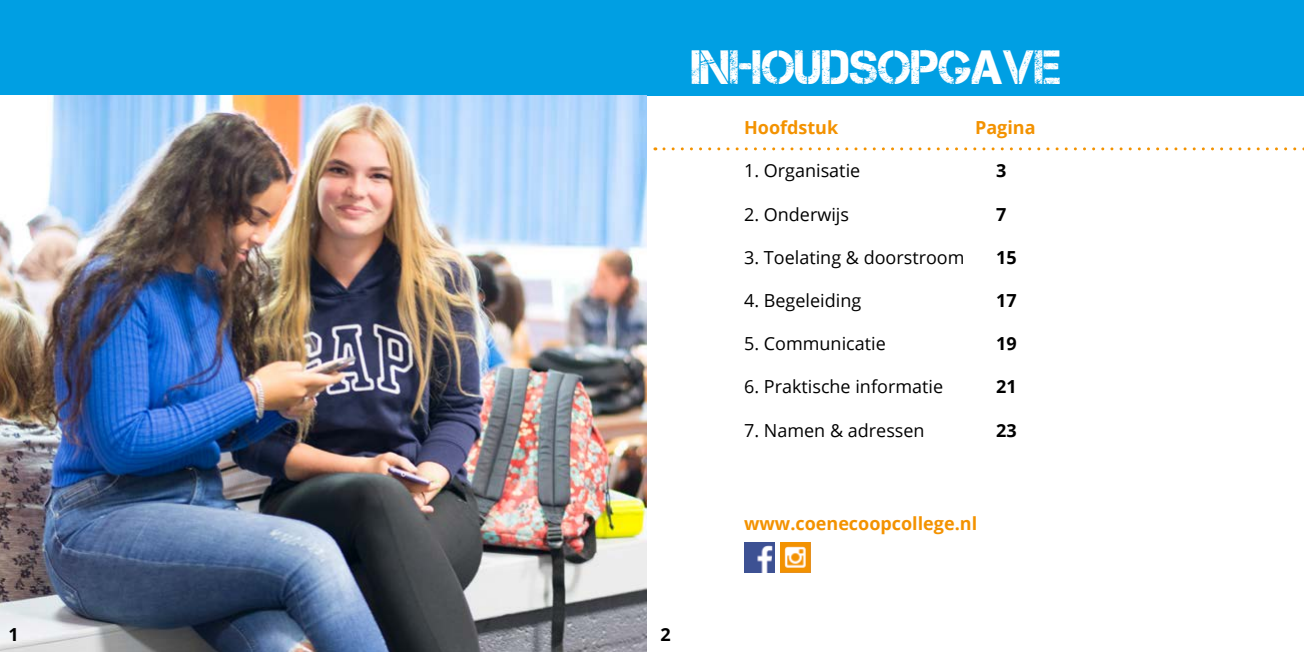
<style>
.page{position:relative;width:1304px;height:652px;background:#fff}
.page>*{position:absolute;margin:0;border:0;box-sizing:border-box;transform-origin:0 0}
.t1{font:48px "Captureit";color:#fff}
.t2{font:18px "Open Sans";color:#000}
.t3{font:700 18px "Open Sans";color:#f39200}
.t4{font:700 18px "Open Sans";color:#000}
</style>
<div class="page">
<div style="left:0;top:0;width:1304px;height:96px;background:#009fe3"></div>
<img style="left:0;top:96px;width:647px;height:556px">
<svg style="left:664px;top:147px;width:640px;height:3px"></svg>
<img style="left:744px;top:542px;width:30px;height:30px">
<img style="left:780px;top:542px;width:30px;height:30px">
<h1 class="t1" style="left:692px;top:41px;width:371px">INHOUDSOPGAVE</h1>
<p class="t3" style="left:744px;top:115px;width:96px">Hoofdstuk</p>
<p class="t2" style="left:744px;top:159px;width:118px">1. Organisatie</p>
<p class="t4" style="left:996px;top:158px;width:12px">3</p>
<p class="t2" style="left:744px;top:202px;width:107px">2. Onderwijs</p>
<p class="t4" style="left:996px;top:201px;width:12px">7</p>
<p class="t2" style="left:744px;top:245px;width:222px">3. Toelating &amp; doorstroom</p>
<p class="t4" style="left:996px;top:245px;width:22px">15</p>
<p class="t2" style="left:744px;top:288px;width:119px">4. Begeleiding</p>
<p class="t4" style="left:996px;top:288px;width:22px">17</p>
<p class="t2" style="left:744px;top:331px;width:143px">5. Communicatie</p>
<p class="t4" style="left:996px;top:331px;width:22px">19</p>
<p class="t2" style="left:744px;top:375px;width:200px">6. Praktische informatie</p>
<p class="t4" style="left:996px;top:374px;width:22px">21</p>
<p class="t2" style="left:744px;top:418px;width:182px">7. Namen &amp; adressen</p>
<p class="t4" style="left:996px;top:417px;width:22px">23</p>
<p class="t3" style="left:975px;top:115px;width:62px">Pagina</p>
<p class="t3" style="left:744px;top:510px;width:235px">www.coenecoopcollege.nl</p>
<p class="t4" style="left:9px;top:622px;width:12px">1</p>
<p class="t4" style="left:660px;top:622px;width:12px">2</p>
</div>
